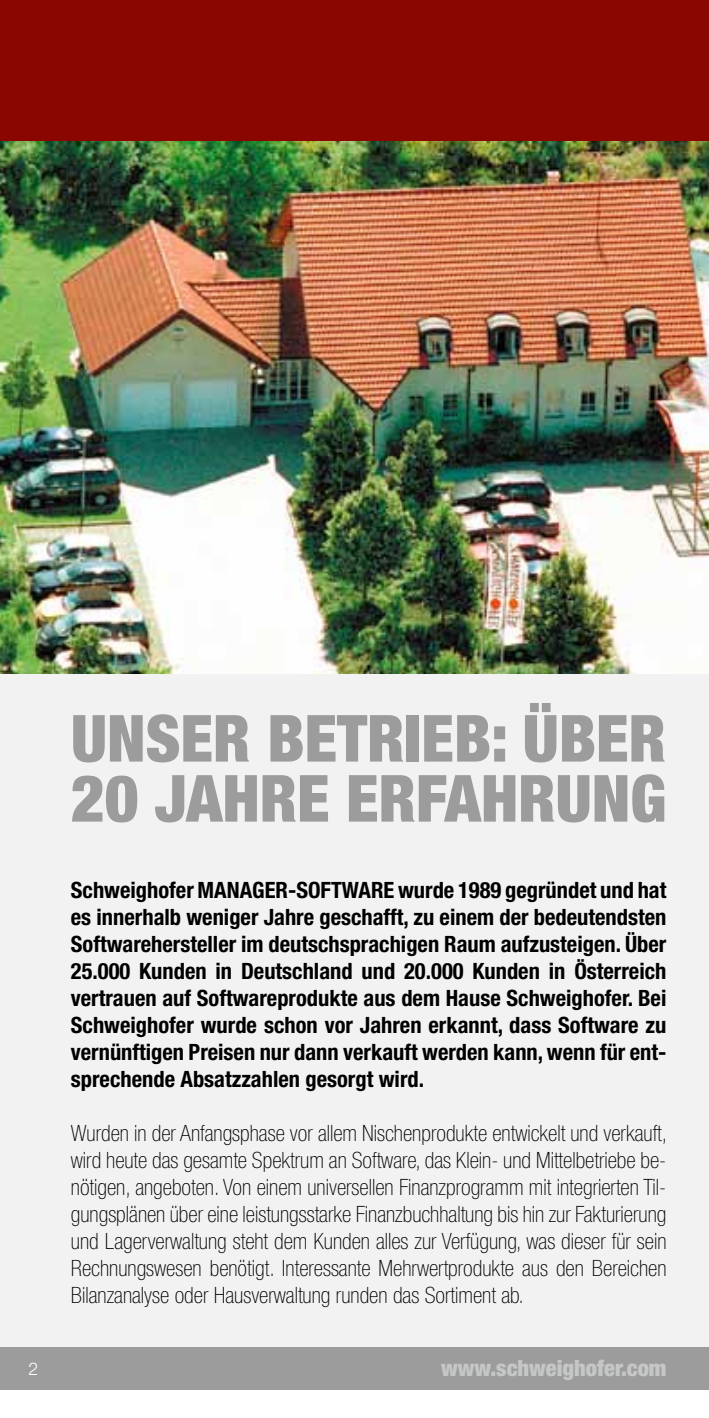
<style>
.page{position:relative;width:709px;height:1418px;background:#fff}
.page>*{position:absolute;margin:0;border:0;box-sizing:border-box;transform-origin:0 0}
.t1{font:900 condensed 65px/60px "Helvetica Neue";color:#9c9c9d}
.t2{font:100 condensed 22.5px/27px "Helvetica Neue";color:#000;text-align:justify}
.t3{font:700 condensed 22.5px/27px "Helvetica Neue";color:#000;text-align:justify}
.t4{font:900 condensed 22.5px "Helvetica Neue";color:#c5c6c6}
.t5{font:300 17.5px "Helvetica Neue";color:#fff}
</style>
<div class="page">
<div style="left:0;top:1346px;width:680px;height:43px;background:#9c9c9d"></div>
<div style="left:0;top:0;width:680px;height:142px;background:#890700"></div>
<div style="left:680px;top:0;width:29px;height:142px;background:#890700"></div>
<div style="left:0;top:142px;width:709px;height:1204px;background:#f2f2f2"></div>
<div style="left:680px;top:1346px;width:29px;height:43px;background:#9c9c9d"></div>
<img style="left:0;top:142px;width:709px;height:531px">
<h1 class="t1" style="left:71px;top:707px;width:597px">UNSER BETRIEB: ÜBER<br>20 JAHRE ERFAHRUNG</h1>
<p class="t3" style="left:71px;top:876px;width:597px">Schweighofer MANAGER-SOFTWARE wurde 1989 gegründet und hat es innerhalb weniger Jahre geschafft, zu einem der bedeutendsten Softwarehersteller im deutschsprachigen Raum aufzusteigen. Über 25.000 Kunden in Deutschland und 20.000 Kunden in Österreich vertrauen auf Softwareprodukte aus dem Hause Schweighofer. Bei Schweighofer wurde schon vor Jahren erkannt, dass Software zu vernünftigen Preisen nur dann verkauft werden kann, wenn für ent&shy;sprechende Absatzzahlen gesorgt wird.</p>
<p class="t2" style="left:71px;top:1119px;width:598px">Wurden in der Anfangsphase vor allem Nischenprodukte entwickelt und verkauft, wird heute das gesamte Spektrum an Software, das Klein- und Mittelbetriebe be&shy;nötigen, angeboten. Von einem universellen Finanzprogramm mit integrierten Til&shy;gungsplänen über eine leistungsstarke Finanzbuchhaltung bis hin zur Fakturierung und Lagerverwaltung steht dem Kunden alles zur Verfügung, was dieser für sein Rechnungswesen benötigt. Interessante Mehrwertprodukte aus den Bereichen Bilanzanalyse oder Hausverwaltung runden das Sortiment ab.</p>
<p class="t5" style="left:28px;top:1358px;width:11px">2</p>
<p class="t4" style="left:441px;top:1353px;width:227px">www.schweighofer.com</p>
</div>
